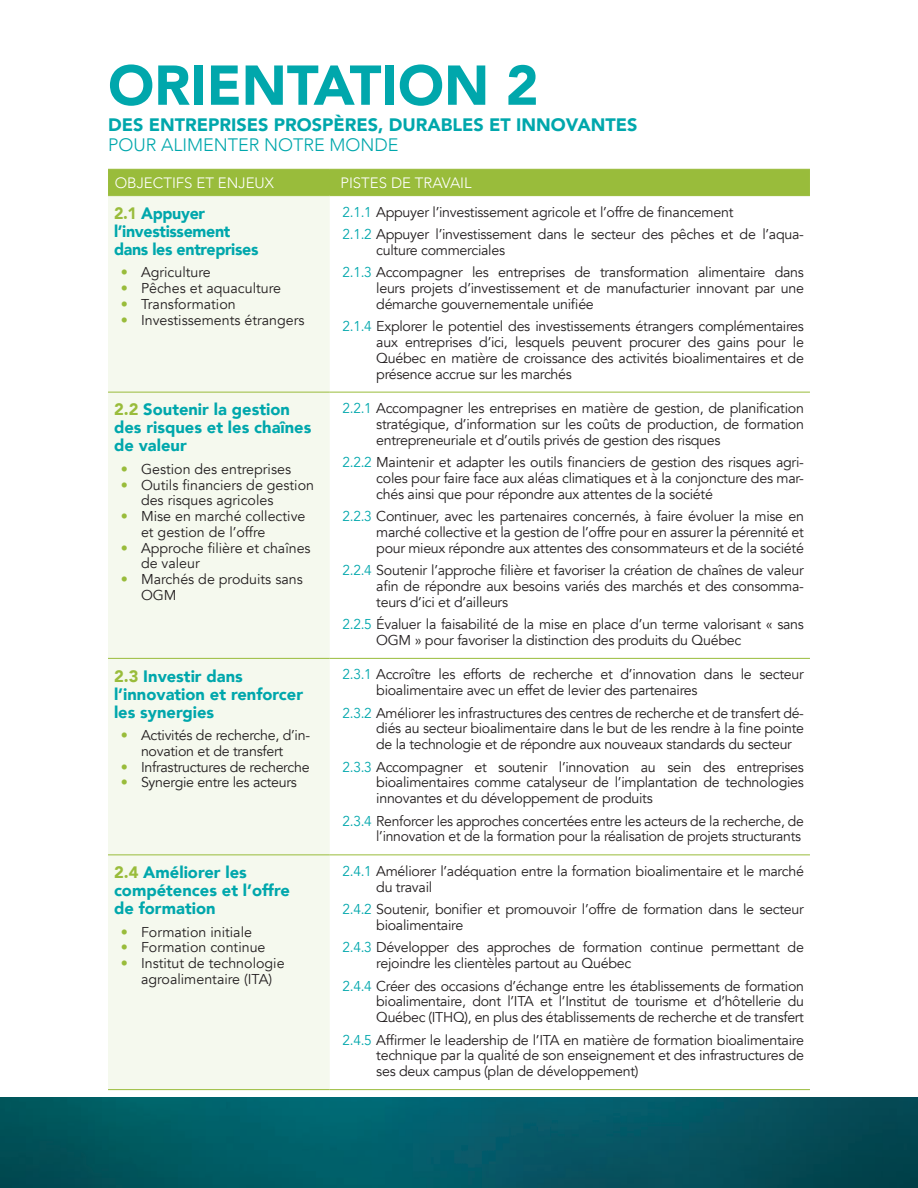
<style>
.page{position:relative;width:918px;height:1188px;background:#fff}
.page>*{position:absolute;margin:0;border:0;box-sizing:border-box;transform-origin:0 0}
.t1{font:900 55.5px "Avenir";color:#00a7ac}
.t2{font:900 18px "Avenir";color:#00a7ac}
.t3{font:300 18px "Avenir";color:#00a7ac}
.t4{font:900 16.5px/18px "Avenir";color:#00a7ac}
.t5{font:900 16.5px/18px "Avenir";letter-spacing:-.02em;color:#00a7ac}
.t6{font:300 15px "Avenir";color:#fff}
.t7{font:14.25px/15.8px "Avenir";letter-spacing:-.02em;color:#231f20;text-align:justify}
.t8{font:14.25px/15.8px "Avenir";color:#231f20}
.s1{color:#99bc3b}
.s2{color:#00a7ac}
</style>
<div class="page">
<div style="left:108px;top:170px;width:702px;height:25px;background:#99bc3b"></div>
<div style="left:108px;top:196px;width:222px;height:893px;background:#f5f9ee"></div>
<hr style="left:108px;top:169px;width:222px;height:1px;background:#99bc3b">
<hr style="left:330px;top:169px;width:480px;height:1px;background:#99bc3b">
<hr style="left:108px;top:195px;width:222px;height:1px;background:#99bc3b">
<hr style="left:330px;top:195px;width:480px;height:1px;background:#99bc3b">
<hr style="left:108px;top:392px;width:222px;height:1px;background:#99bc3b">
<hr style="left:330px;top:392px;width:480px;height:1px;background:#99bc3b">
<hr style="left:108px;top:658px;width:222px;height:1px;background:#99bc3b">
<hr style="left:330px;top:658px;width:480px;height:1px;background:#99bc3b">
<hr style="left:108px;top:854px;width:222px;height:1px;background:#99bc3b">
<hr style="left:330px;top:854px;width:480px;height:1px;background:#99bc3b">
<hr style="left:108px;top:1089px;width:222px;height:1px;background:#99bc3b">
<hr style="left:330px;top:1089px;width:480px;height:1px;background:#99bc3b">
<img style="left:0;top:1097px;width:918px;height:91px">
<h1 class="t1" style="left:108px;top:38px;width:432px">ORIENTATION 2</h1>
<p class="t2" style="left:108px;top:109px;width:531px">DES ENTREPRISES PROSPÈRES, DURABLES ET INNOVANTES</p>
<p class="t3" style="left:108px;top:134px;width:292px">POUR ALIMENTER NOTRE MONDE</p>
<p class="t6" style="left:115px;top:174px;width:161px">OBJECTIFS ET ENJEUX</p>
<p class="t6" style="left:340px;top:174px;width:133px">PISTES DE TRAVAIL</p>
<p class="t5" style="left:114px;top:204px;width:146px"><span class="s1">2.1</span> Appuyer l’investissement dans les entreprises</p>
<p class="t8" style="left:121px;top:265px;width:92px"><span class="s1">•</span> Agriculture</p>
<p class="t8" style="left:121px;top:281px;width:162px"><span class="s1">•</span> Pêches et aquaculture</p>
<p class="t8" style="left:121px;top:296px;width:116px"><span class="s1">•</span> Transformation</p>
<p class="t8" style="left:121px;top:312px;width:185px"><span class="s1">•</span> Investissements étrangers</p>
<p class="t7" style="left:343px;top:201px;width:463px;line-height:22.5px"><span class="s2">2.1.1</span> Appuyer l’investissement agricole et l’offre de financement<br><span class="s2">2.1.2</span> Appuyer l’investissement dans le secteur des pêches et de l’aqua-</p>
<p class="t7" style="left:343px;top:239px;width:463px;line-height:22.5px;text-indent:34px">culture commerciales<br><span class="s2">2.1.3</span> Accompagner les entreprises de transformation alimentaire dans</p>
<p class="t7" style="left:376px;top:281px;width:429px">leurs projets d’investissement et de manufacturier innovant par une démarche gouvernementale unifiée</p>
<p class="t7" style="left:376px;top:319px;width:429px;text-indent:-34px"><span class="s2">2.1.4</span> Explorer le potentiel des investissements étrangers complémentaires aux entreprises d’ici, lesquels peuvent procurer des gains pour le Québec en matière de croissance des activités bioalimentaires et de présence accrue sur les marchés</p>
<p class="t4" style="left:114px;top:400px;width:199px"><span class="s1">2.2</span> Soutenir la gestion des risques et les chaînes de valeur</p>
<p class="t8" style="left:121px;top:461px;width:172px"><span class="s1">•</span> Gestion des entreprises</p>
<p class="t8" style="left:141px;top:477px;width:175px;text-indent:-20px"><span class="s1">•</span> Outils financiers de gestion des risques agricoles</p>
<p class="t8" style="left:141px;top:509px;width:166px;text-indent:-20px"><span class="s1">•</span> Mise en marché collective et gestion de l’offre</p>
<p class="t8" style="left:141px;top:540px;width:171px;text-indent:-20px"><span class="s1">•</span> Approche filière et chaînes de valeur</p>
<p class="t8" style="left:141px;top:572px;width:163px;text-indent:-20px"><span class="s1">•</span> Marchés de produits sans<br>OGM</p>
<p class="t7" style="left:376px;top:401px;width:429px;text-indent:-34px"><span class="s2">2.2.1</span> Accompagner les entreprises en matière de gestion, de planification stratégique, d’information sur les coûts de production, de formation entrepreneuriale et d’outils privés de gestion des risques</p>
<p class="t7" style="left:376px;top:455px;width:429px;text-indent:-34px"><span class="s2">2.2.2</span> Maintenir et adapter les outils financiers de gestion des risques agri&shy;coles pour faire face aux aléas climatiques et à la conjoncture des mar&shy;chés ainsi que pour répondre aux attentes de la société</p>
<p class="t7" style="left:376px;top:509px;width:429px;text-indent:-34px"><span class="s2">2.2.3</span> Continuer, avec les partenaires concernés, à faire évoluer la mise en marché collective et la gestion de l’offre pour en assurer la pérennité et pour mieux répondre aux attentes des consommateurs et de la société</p>
<p class="t7" style="left:376px;top:563px;width:429px;text-indent:-34px"><span class="s2">2.2.4</span> Soutenir l’approche filière et favoriser la création de chaînes de valeur afin de répondre aux besoins variés des marchés et des consomma&shy;teurs d’ici et d’ailleurs</p>
<p class="t7" style="left:376px;top:617px;width:429px;text-indent:-34px"><span class="s2">2.2.5</span> Évaluer la faisabilité de la mise en place d’un terme valorisant « sans<br>OGM » pour favoriser la distinction des produits du Québec</p>
<p class="t4" style="left:114px;top:666px;width:191px"><span class="s1">2.3</span> Investir dans l’innovation et renforcer les synergies</p>
<p class="t7" style="left:121px;top:728px;width:191px;text-align:center"><span class="s1">•</span> Activités de recherche, d’in&shy;novation et de transfert</p>
<p class="t7" style="left:121px;top:759px;width:190px"><span class="s1">•</span> Infrastructures de recherche</p>
<p class="t7" style="left:121px;top:775px;width:178px"><span class="s1">•</span> Synergie entre les acteurs</p>
<p class="t7" style="left:376px;top:667px;width:429px;text-indent:-34px"><span class="s2">2.3.1</span> Accroître les efforts de recherche et d’innovation dans le secteur bioalimentaire avec un effet de levier des partenaires</p>
<p class="t7" style="left:376px;top:705px;width:429px;text-indent:-34px"><span class="s2">2.3.2</span> Améliorer les infrastructures des centres de recherche et de transfert dé&shy;diés au secteur bioalimentaire dans le but de les rendre à la fine pointe de la technologie et de répondre aux nouveaux standards du secteur</p>
<p class="t7" style="left:376px;top:759px;width:429px;text-indent:-34px"><span class="s2">2.3.3</span> Accompagner et soutenir l’innovation au sein des entreprises bioalimentaires comme catalyseur de l’implantation de technologies innovantes et du développement de produits</p>
<p class="t7" style="left:343px;top:813px;width:463px;text-align:right"><span class="s2">2.3.4</span> Renforcer les approches concertées entre les acteurs de la recherche, de l’innovation et de la formation pour la réalisation de projets structurants</p>
<p class="t4" style="left:114px;top:863px;width:177px"><span class="s1">2.4</span> Améliorer les compétences et l’offre de formation</p>
<p class="t8" style="left:121px;top:924px;width:133px"><span class="s1">•</span> Formation initiale</p>
<p class="t8" style="left:121px;top:940px;width:146px"><span class="s1">•</span> Formation continue</p>
<p class="t8" style="left:121px;top:956px;width:165px;text-align:center"><span class="s1">•</span> Institut de technologie agroalimentaire (ITA)</p>
<p class="t7" style="left:376px;top:863px;width:429px;text-indent:-34px"><span class="s2">2.4.1</span> Améliorer l’adéquation entre la formation bioalimentaire et le marché du travail</p>
<p class="t7" style="left:376px;top:902px;width:429px;text-indent:-34px"><span class="s2">2.4.2</span> Soutenir, bonifier et promouvoir l’offre de formation dans le secteur bioalimentaire</p>
<p class="t7" style="left:376px;top:940px;width:429px;text-indent:-34px"><span class="s2">2.4.3</span> Développer des approches de formation continue permettant de rejoindre les clientèles partout au Québec</p>
<p class="t7" style="left:376px;top:978px;width:429px;text-indent:-34px"><span class="s2">2.4.4</span> Créer des occasions d’échange entre les établissements de formation bioalimentaire, dont l’ITA et l’Institut de tourisme et d’hôtellerie du Québec (ITHQ), en plus des établissements de recherche et de transfert</p>
<p class="t7" style="left:376px;top:1032px;width:429px;text-indent:-34px"><span class="s2">2.4.5</span> Affirmer le leadership de l’ITA en matière de formation bioalimentaire technique par la qualité de son enseignement et des infrastructures de ses deux campus (plan de développement)</p>
</div>
